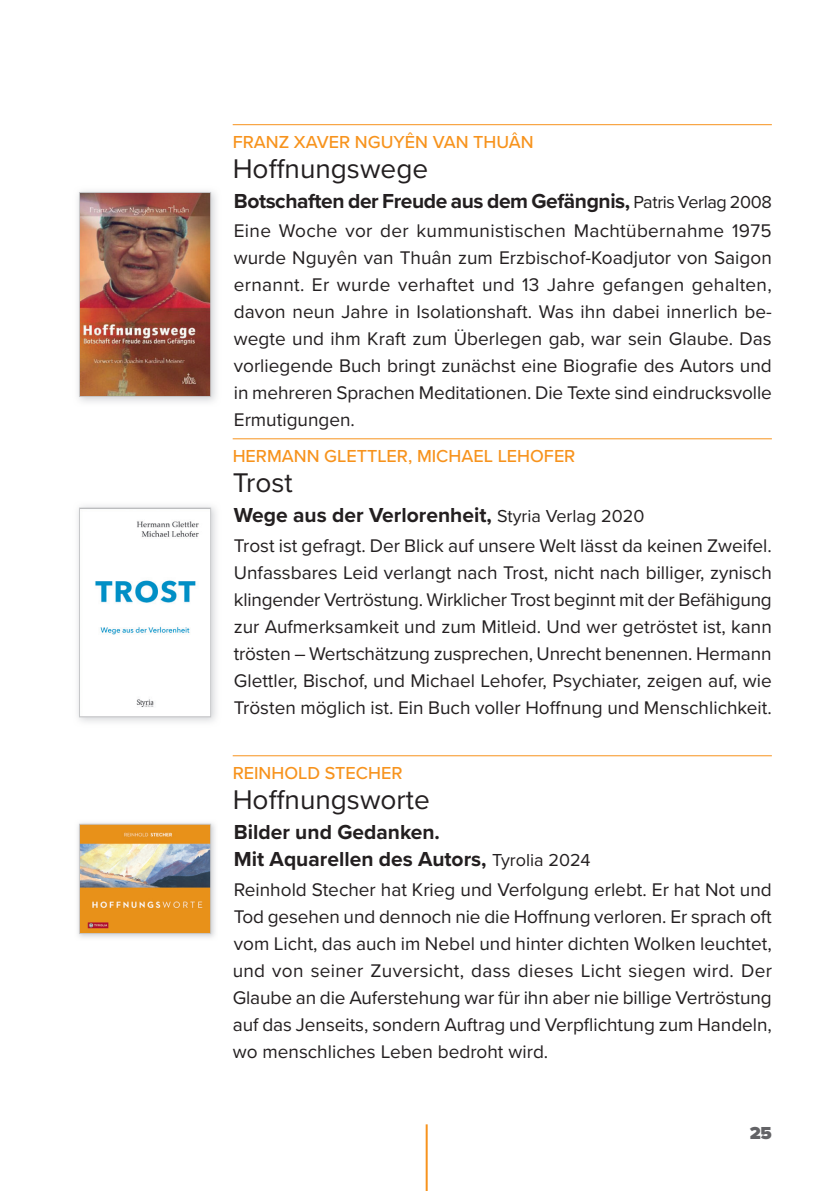
<style>
.page{position:relative;width:840px;height:1191px;background:#fff}
.page>*{position:absolute;margin:0;border:0;box-sizing:border-box;transform-origin:0 0}
.t1{font:28px "Proxima Nova";color:#231f20}
.t2{font:700 21px/27px "Proxima Nova";color:#231f20}
.t3{font:700 21px "Proxima Nova";letter-spacing:-.02em;color:#231f20}
.t4{font:19px/27px "Proxima Nova";color:#231f20;text-align:justify}
.t5{font:500 18px "Proxima Nova";color:#f7931d}
.t6{font:900 18px "Proxima Nova";color:#636366}
.s1{font-weight:400;font-size:18px}
</style>
<div class="page">
<hr style="left:232px;top:124px;width:539px;height:1px;background:#f7931d">
<hr style="left:232px;top:438px;width:539px;height:1px;background:#f7931d">
<hr style="left:232px;top:755px;width:539px;height:1px;background:#f7931d">
<img style="left:81px;top:194px;width:128px;height:201px">
<div style="left:79px;top:192px;width:132px;height:205px;border:1px solid #c7c8ca"></div>
<img style="left:81px;top:509px;width:128px;height:199px">
<div style="left:79px;top:507px;width:132px;height:210px;border:1px solid #c7c8ca"></div>
<img style="left:78px;top:823px;width:137px;height:115px">
<img style="left:81px;top:825px;width:128px;height:107px">
<div style="left:79px;top:823px;width:132px;height:111px;border:1px solid #c7c8ca"></div>
<hr style="left:425px;top:1124px;width:2px;height:67px;background:#f7931d">
<p class="t5" style="left:232px;top:128px;width:302px">FRANZ XAVER NGUYÊN VAN THUÂN</p>
<h1 class="t1" style="left:232px;top:147px;width:197px">Hoffnungswege</h1>
<p class="t3" style="left:234px;top:185px;width:539px">Botschaften der Freude aus dem Gefängnis, <span class="s1">Patris Verlag 2008</span></p>
<p class="t4" style="left:234px;top:217px;width:539px">Eine Woche vor der kummunistischen Machtübernahme 1975 wurde Nguyên van Thuân zum Erzbischof-Koadjutor von Saigon ernannt. Er wurde verhaftet und 13 Jahre gefangen gehalten, davon neun Jahre in Isolationshaft. Was ihn dabei innerlich be&shy;wegte und ihm Kraft zum Überlegen gab, war sein Glaube. Das vorliegende Buch bringt zunächst eine Biografie des Autors und in mehreren Sprachen Meditationen. Die Texte sind eindrucksvolle Ermutigungen.</p>
<p class="t5" style="left:232px;top:442px;width:344px">HERMANN GLETTLER, MICHAEL LEHOFER</p>
<h1 class="t1" style="left:232px;top:461px;width:62px">Trost</h1>
<p class="t2" style="left:234px;top:501px;width:412px">Wege aus der Verlorenheit, <span class="s1">Styria Verlag 2020</span></p>
<p class="t4" style="left:234px;top:531px;width:539px">Trost ist gefragt. Der Blick auf unsere Welt lässt da keinen Zweifel.<br>Unfassbares Leid verlangt nach Trost, nicht nach billiger, zynisch klingender Vertröstung. Wirklicher Trost beginnt mit der Befähigung zur Aufmerksamkeit und zum Mitleid. Und wer getröstet ist, kann trösten – Wertschätzung zusprechen, Unrecht benennen. Hermann Glettler, Bischof, und Michael Lehofer, Psychiater, zeigen auf, wie Trösten möglich ist. Ein Buch voller Hoffnung und Menschlichkeit.</p>
<p class="t5" style="left:232px;top:759px;width:171px">REINHOLD STECHER</p>
<h1 class="t1" style="left:232px;top:778px;width:198px">Hoffnungsworte</h1>
<p class="t2" style="left:234px;top:817px;width:358px">Bilder und Gedanken.<br>Mit Aquarellen des Autors, <span class="s1">Tyrolia 2024</span></p>
<p class="t4" style="left:232px;top:875px;width:540px">Reinhold Stecher hat Krieg und Verfolgung erlebt. Er hat Not und Tod gesehen und dennoch nie die Hoffnung verloren. Er sprach oft vom Licht, das auch im Nebel und hinter dichten Wolken leuchtet, und von seiner Zuversicht, dass dieses Licht siegen wird. Der Glaube an die Auferstehung war für ihn aber nie billige Vertröstung auf das Jenseits, sondern Auftrag und Verpflichtung zum Handeln, wo menschliches Leben bedroht wird.</p>
<p class="t6" style="left:749px;top:1119px;width:24px">25</p>
</div>
